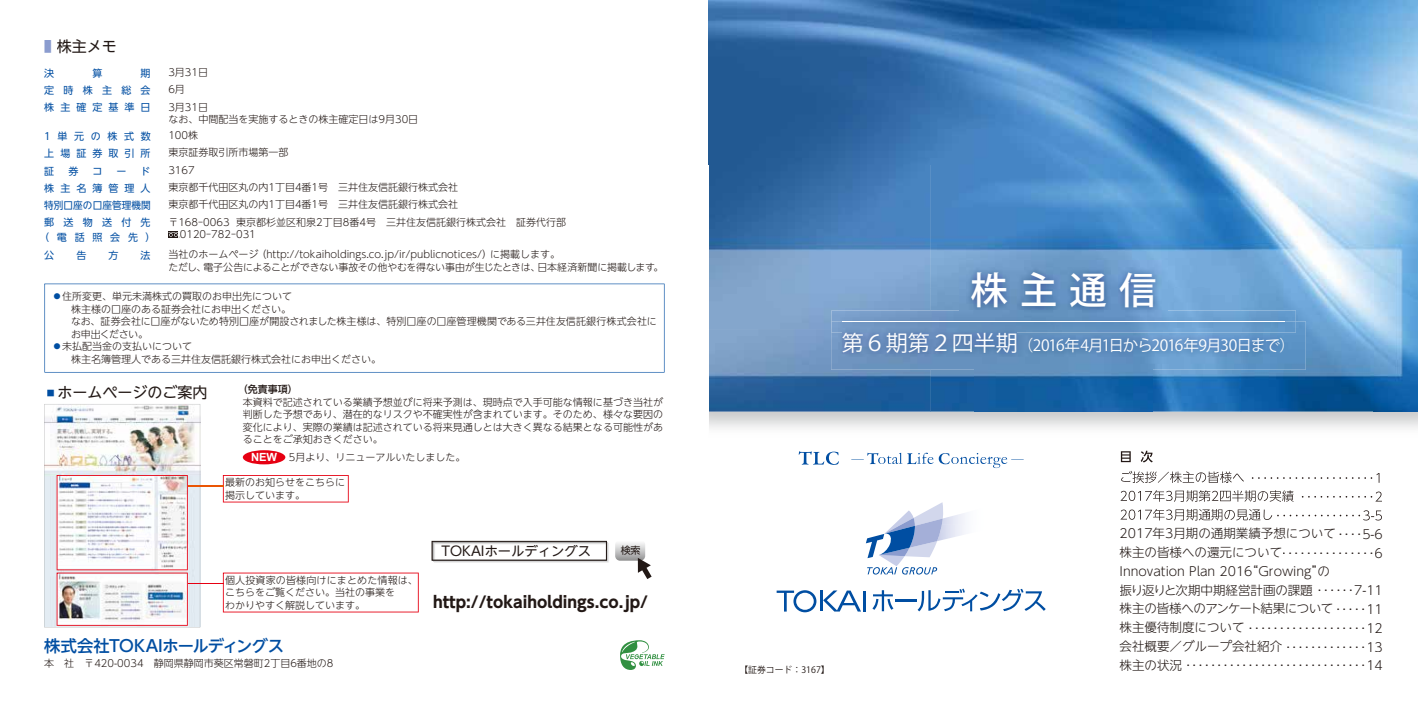
<style>
.page{position:relative;width:1418px;height:709px;background:#fff}
.page>*{position:absolute;margin:0;border:0;box-sizing:border-box;transform-origin:0 0}
.t1{font:500 37.38px "Koz Go Pr 6 N";color:#fff}
.t2{font:500 16.25px "UD Shin Go NT Pro";letter-spacing:-.03em;color:#004ea2}
.t3{font:700 15.62px "UD Shin Go NT Pro";color:#221815}
.t4{font:15.5px "Koz Go Pr 6 N";letter-spacing:-.06em;color:#fff}
.t5{font:15px "UD Shin Go NT Pro";color:#221815}
.t6{font:13.25px "UD Shin Go NT Pro";color:#221815}
.t7{font:300 12.5px/18.9px "UD Shin Go NT Pro";color:#221815}
.t8{font:300 10px/12.5px "UD Shin Go NT Pro";color:#221815}
.t9{font:10px "UD Shin Go NT Pro";letter-spacing:.605em;color:#004ea2}
.t10{font:10px/14.1px "UD Shin Go NT Pro";letter-spacing:.925em;color:#004ea2;text-align:center}
.t11{font:10px "UD Shin Go NT Pro";letter-spacing:.005em;color:#004ea2;scale:.96 1}
.t12{font:300 10px "UD Shin Go NT Pro";letter-spacing:-.05em;color:#221815}
.t13{font:10px "UD Shin Go NT Pro";letter-spacing:.66em;color:#004ea2}
.t14{font:500 10px "UD Shin Go NT Pro";color:#221815}
.t15{font:10px "UD Shin Go NT Pro";color:#221815}
.t16{font:8.88px "Koz Go Pr 6 N";color:#221815}
.s1{color:#8b9ccf}
.s2{color:#004ea2}
.s3{font-size:13.12px;color:#004ea2}
.s4{font-family:"Arial";font-weight:700;font-size:11.25px;color:#fff}
.s5{font-size:22px}
</style>
<div class="page">
<svg style="left:44px;top:283px;width:620px;height:89px"></svg>
<div style="left:168px;top:231px;width:10px;height:7px;background:#221815"></div>
<svg style="left:168px;top:232px;width:12px;height:6px"></svg>
<svg style="left:620px;top:640px;width:44px;height:30px"></svg>
<div style="left:435px;top:544px;width:174px;height:19px;border:1px solid #fff"></div>
<div style="left:434px;top:543px;width:174px;height:19px;border:1px solid #eaeaeb"></div>
<div style="left:432px;top:542px;width:174px;height:18px;border:1px solid #c6c7c7"></div>
<div style="left:432px;top:541px;width:174px;height:19px;border:1px solid #221815"></div>
<svg style="left:615px;top:543px;width:36px;height:36px"></svg>
<img style="left:44px;top:404px;width:156px;height:223px">
<svg style="left:223px;top:572px;width:196px;height:40px"></svg>
<svg style="left:223px;top:475px;width:126px;height:27px"></svg>
<img style="left:709px;top:411px;width:708px;height:110px">
<img style="left:709px;top:0;width:664px;height:164px">
<img style="left:1373px;top:0;width:44px;height:411px">
<img style="left:709px;top:164px;width:221px;height:247px">
<img style="left:930px;top:164px;width:310px;height:124px">
<img style="left:1240px;top:164px;width:133px;height:247px">
<img style="left:930px;top:288px;width:44px;height:123px">
<img style="left:1152px;top:288px;width:89px;height:123px">
<img style="left:974px;top:370px;width:178px;height:41px">
<img style="left:729px;top:455px;width:364px;height:158px">
<img style="left:943px;top:525px;width:40px;height:16px">
<img style="left:943px;top:506px;width:44px;height:19px">
<svg style="left:865px;top:502px;width:78px;height:72px"></svg>
<hr style="left:863px;top:591px;width:2px;height:20px;background:#004ea2">
<hr style="left:820px;top:590px;width:3px;height:21px;background:#004ea2">
<svg style="left:823px;top:590px;width:38px;height:21px"></svg>
<svg style="left:776px;top:590px;width:40px;height:22px"></svg>
<svg style="left:872px;top:590px;width:21px;height:21px"></svg>
<hr style="left:895px;top:599px;width:22px;height:2px;background:#004ea2">
<svg style="left:917px;top:588px;width:128px;height:23px"></svg>
<img style="left:1120px;top:450px;width:32px;height:12px">
<img style="left:1121px;top:471px;width:122px;height:12px">
<img style="left:1120px;top:490px;width:173px;height:12px">
<img style="left:1120px;top:509px;width:152px;height:11px">
<img style="left:1251px;top:477px;width:121px;height:2px">
<svg style="left:1376px;top:473px;width:3px;height:10px"></svg>
<img style="left:1301px;top:496px;width:71px;height:1px">
<svg style="left:1375px;top:491px;width:6px;height:10px"></svg>
<img style="left:1277px;top:514px;width:82px;height:2px">
<img style="left:1363px;top:510px;width:18px;height:10px">
<img style="left:959px;top:261px;width:208px;height:49px">
<svg style="left:798px;top:451px;width:40px;height:14px"></svg>
<svg style="left:851px;top:453px;width:172px;height:15px"></svg>
<img style="left:831px;top:321px;width:474px;height:49px">
<img style="left:842px;top:333px;width:174px;height:20px">
<img style="left:831px;top:310px;width:464px;height:22px">
<hr style="left:842px;top:321px;width:442px;height:1px;background:#fff">
<hr style="left:188px;top:583px;width:36px;height:1px;background:#e60012">
<hr style="left:188px;top:485px;width:36px;height:2px;background:#ea5504">
<div style="left:243px;top:450px;width:42px;height:14px;background:#e60012;border-radius:50%"></div>
<h3 class="t5" style="left:44px;top:34px;width:74px"><span class="s1">■</span> 株主メモ</h3>
<p class="t9" style="left:44px;top:65px;width:11px">決</p>
<p class="t9" style="left:92px;top:65px;width:11px">算</p>
<p class="t9" style="left:141px;top:65px;width:11px">期</p>
<p class="t8" style="left:168px;top:66px;width:41px">3月31日</p>
<p class="t9" style="left:44px;top:82px;width:108px">定時株主総会</p>
<p class="t8" style="left:168px;top:83px;width:18px">6月</p>
<p class="t9" style="left:44px;top:100px;width:108px">株主確定基準日</p>
<p class="t8" style="left:168px;top:100px;width:251px">3月31日<br>なお、中間配当を実施するときの株主確定日は9月30日</p>
<p class="t13" style="left:44px;top:128px;width:108px">1単元の株式数</p>
<p class="t8" style="left:168px;top:129px;width:31px">100株</p>
<p class="t9" style="left:44px;top:145px;width:108px">上場証券取引所</p>
<p class="t8" style="left:168px;top:146px;width:121px">東京証券取引所市場第一部</p>
<p class="t9" style="left:44px;top:163px;width:11px">証</p>
<p class="t9" style="left:68px;top:163px;width:11px">券</p>
<p class="t9" style="left:92px;top:163px;width:11px">コ</p>
<p class="t9" style="left:117px;top:163px;width:12px">ー</p>
<p class="t9" style="left:141px;top:163px;width:11px">ド</p>
<p class="t8" style="left:168px;top:163px;width:28px">3167</p>
<p class="t9" style="left:44px;top:180px;width:108px">株主名簿管理人</p>
<p class="t8" style="left:168px;top:181px;width:291px">東京都千代田区丸の内1丁目4番1号　三井住友信託銀行株式会社</p>
<p class="t11" style="left:44px;top:197px;width:112px">特別口座の口座管理機関</p>
<p class="t8" style="left:168px;top:198px;width:291px">東京都千代田区丸の内1丁目4番1号　三井住友信託銀行株式会社</p>
<p class="t10" style="left:39px;top:215px;width:118px">郵送物送付先（電話照会先）</p>
<p class="t8" style="left:180px;top:215px;width:388px;text-indent:-11px">〒168-0063 東京都杉並区和泉2丁目8番4号　三井住友信託銀行株式会社　証券代行部<br>0120-782-031</p>
<p class="t9" style="left:44px;top:247px;width:11px">公</p>
<p class="t9" style="left:76px;top:247px;width:11px">告</p>
<p class="t9" style="left:108px;top:247px;width:11px">方</p>
<p class="t9" style="left:141px;top:247px;width:11px">法</p>
<p class="t8" style="left:168px;top:248px;width:496px">当社のホームページ（http://tokaiholdings.co.jp/ir/publicnotices/）に掲載します。<br>ただし、電子公告によることができない事故その他やむを得ない事由が生じたときは、日本経済新聞に掲載します。</p>
<p class="t8" style="left:52px;top:290px;width:241px"><span class="s2">●</span>住所変更、単元未満株式の買取のお申出先について</p>
<p class="t8" style="left:61px;top:302px;width:232px">　株主様の口座のある証券会社にお申出ください。</p>
<p class="t8" style="left:61px;top:315px;width:597px">　 なお、証券会社に口座がないため特別口座が開設されました株主様は、特別口座の口座管理機関である三井住友信託銀行株式会社に</p>
<p class="t12" style="left:71px;top:326px;width:79px">お申出ください。</p>
<p class="t8" style="left:61px;top:340px;width:322px;text-indent:-9px"><span class="s2">●</span>未払配当金の支払いについて<br>　 株主名簿管理人である三井住友信託銀行株式会社にお申出ください。</p>
<p class="t14" style="left:238px;top:381px;width:61px">（免責事項）</p>
<p class="t8" style="left:243px;top:395px;width:422px;text-align:justify">本資料で記述されている業績予想並びに将来予測は、現時点で入手可能な情報に基づき当社が判断した予想であり、潜在的なリスクや不確実性が含まれています。そのため、様々な要因の変化により、実際の業績は記述されている将来見通しとは大きく異なる結果となる可能性があることをご承知おきください。</p>
<h3 class="t5" style="left:44px;top:380px;width:165px"><span class="s3">■</span>ホームページのご案内</h3>
<p class="t8" style="left:251px;top:450px;width:216px"><span class="s4">NEW</span> 5月より、リニューアルいたしました。</p>
<p class="t8" style="left:225px;top:475px;width:121px">最新のお知らせをこちらに掲示しています。</p>
<p class="t8" style="left:225px;top:573px;width:194px">個人投資家の皆様向けにまとめた情報は、こちらをご覧ください。当社の事業を<br>わかりやすく解説しています。</p>
<h2 class="t2" style="left:44px;top:633px;width:241px">株式会社TOKAIホールディングス</h2>
<p class="t8" style="left:44px;top:656px;width:291px">本　社　〒420-0034　静岡県静岡市葵区常磐町2丁目6番地の8</p>
<h3 class="t6" style="left:441px;top:540px;width:151px">TOKAIホールディングス</h3>
<p class="t15" style="left:621px;top:542px;width:21px">検索</p>
<h3 class="t3" style="left:433px;top:589px;width:216px">http://tokaiholdings.co.jp/</h3>
<h1 class="t1" style="left:970px;top:269px;width:187px">株主通信</h1>
<h3 class="t4" style="left:841px;top:337px;width:454px"><span class="s5">第６期第２四半期</span>（2016年4月1日から2016年9月30日まで）</h3>
<p class="t16" style="left:739px;top:664px;width:92px">【証券コード：3167】</p>
<p class="t7" style="left:1119px;top:523px;width:265px;line-height:19.5px">2017年3月期の通期業績予想について････5-6株主の皆様への還元について･･･････････････6</p>
<p class="t7" style="left:1119px;top:561px;width:265px">Innovation Plan 2016“Growing”の<br>振り返りと次期中期経営計画の課題･･････7-11株主の皆様へのアンケート結果について･････11株主優待制度について･･･････････････････12会社概要／グループ会社紹介･････････････13株主の状況･････････････････････････････14</p>
</div>
